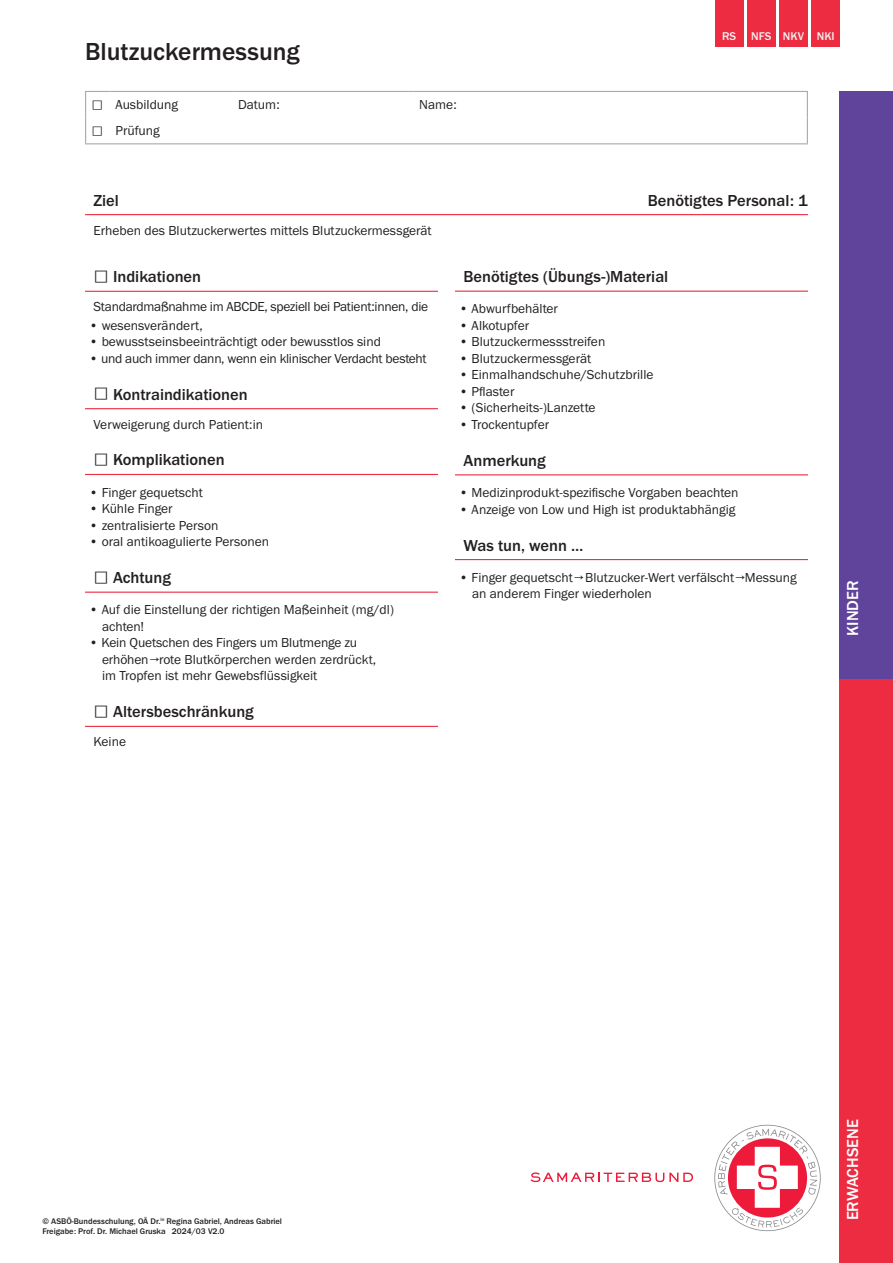
<style>
.page{position:relative;width:893px;height:1263px;background:#fff}
.page>*{position:absolute;margin:0;border:0;box-sizing:border-box;transform-origin:0 0}
.t1{font:500 25.5px "Franklin Gothic URW";color:#231f20}
.t2{font:500 16.5px "Franklin Gothic URW";color:#231f20}
.t3{font:500 16.5px "Franklin Gothic URW";color:#fff}
.t4{font:13.5px/16.5px "Franklin Gothic URW Boo";color:#231f20}
.t5{font:13.5px "Franklin Gothic URW Boo";letter-spacing:-.02em;color:#231f20}
.t6{font:500 11.7px "Franklin Gothic URW";color:#f0f1f0}
.t7{font:500 8.55px/10.2px "Franklin Gothic URW";color:#231f20}
.s1{font-family:"Microsoft Sans Serif";font-size:19.5px}
.s2{font-family:"Microsoft Sans Serif";font-weight:400;font-size:25.5px}
</style>
<div class="page">
<hr style="left:110px;top:91px;width:122px;height:1px;background:#a7abab">
<hr style="left:232px;top:91px;width:181px;height:1px;background:#a7abab">
<hr style="left:413px;top:91px;width:395px;height:1px;background:#a7abab">
<svg style="left:807px;top:92px;width:1px;height:51px"></svg>
<svg style="left:85px;top:91px;width:25px;height:53px"></svg>
<hr style="left:110px;top:143px;width:122px;height:1px;background:#a7abab">
<hr style="left:232px;top:143px;width:181px;height:1px;background:#a7abab">
<hr style="left:413px;top:143px;width:395px;height:1px;background:#a7abab">
<svg style="left:714px;top:1125px;width:107px;height:106px"></svg>
<svg style="left:530px;top:1172px;width:163px;height:10px"></svg>
<div style="left:840px;top:678px;width:53px;height:585px;background:#ed2c42"></div>
<div style="left:840px;top:91px;width:53px;height:587px;background:#60439b"></div>
<div style="left:779px;top:0;width:29px;height:47px;background:#ed2c42"></div>
<div style="left:715px;top:0;width:28px;height:47px;background:#ed2c42"></div>
<div style="left:811px;top:0;width:29px;height:47px;background:#ed2c42"></div>
<div style="left:747px;top:0;width:28px;height:47px;background:#ed2c42"></div>
<hr style="left:455px;top:291px;width:353px;height:1px;background:#ed2c42">
<hr style="left:455px;top:474px;width:353px;height:1px;background:#ed2c42">
<hr style="left:455px;top:559px;width:353px;height:1px;background:#ed2c42">
<hr style="left:85px;top:291px;width:353px;height:1px;background:#ed2c42">
<hr style="left:85px;top:408px;width:353px;height:1px;background:#ed2c42">
<hr style="left:85px;top:474px;width:353px;height:1px;background:#ed2c42">
<hr style="left:85px;top:592px;width:353px;height:1px;background:#ed2c42">
<hr style="left:85px;top:726px;width:353px;height:1px;background:#ed2c42">
<hr style="left:85px;top:214px;width:723px;height:1px;background:#ed2c42">
<h1 class="t1" style="left:85px;top:35px;width:216px">Blutzuckermessung</h1>
<p class="t4" style="left:92px;top:96px;width:88px"><span class="s1">□</span> Ausbildung</p>
<p class="t4" style="left:238px;top:96px;width:43px">Datum:</p>
<p class="t4" style="left:419px;top:96px;width:39px">Name:</p>
<p class="t4" style="left:92px;top:122px;width:70px"><span class="s1">□</span> Prüfung</p>
<p class="t6" style="left:722px;top:29px;width:16px">RS</p>
<p class="t6" style="left:751px;top:29px;width:85px">NFS NKV NKI</p>
<p class="t2" style="left:94px;top:190px;width:27px">Ziel</p>
<p class="t2" style="left:648px;top:190px;width:162px">Benötigtes Personal: 1</p>
<p class="t4" style="left:94px;top:221px;width:340px">Erheben des Blutzuckerwertes mittels Blutzuckermessgerät</p>
<p class="t2" style="left:94px;top:266px;width:109px"><span class="s2">□</span> Indikationen</p>
<p class="t5" style="left:94px;top:298px;width:336px">Standardmaßnahme im ABCDE, speziell bei Patient:innen, die</p>
<p class="t4" style="left:89px;top:317px;width:115px">• wesensverändert,</p>
<p class="t4" style="left:89px;top:333px;width:293px">• bewusstseinsbeeinträchtigt oder bewusstlos sind</p>
<p class="t5" style="left:89px;top:350px;width:339px">• und auch immer dann, wenn ein klinischer Verdacht besteht</p>
<p class="t2" style="left:94px;top:384px;width:156px"><span class="s2">□</span> Kontraindikationen</p>
<p class="t4" style="left:94px;top:416px;width:171px">Verweigerung durch Patient:in</p>
<p class="t2" style="left:94px;top:450px;width:133px"><span class="s2">□</span> Komplikationen</p>
<p class="t4" style="left:89px;top:484px;width:115px">• Finger gequetscht</p>
<p class="t4" style="left:89px;top:500px;width:85px">• Kühle Finger</p>
<p class="t4" style="left:89px;top:517px;width:131px">• zentralisierte Person</p>
<p class="t4" style="left:89px;top:533px;width:181px">• oral antikoagulierte Personen</p>
<p class="t2" style="left:94px;top:567px;width:79px"><span class="s2">□</span> Achtung</p>
<p class="t4" style="left:102px;top:601px;width:293px;text-indent:-13px">• Auf die Einstellung der richtigen Maßeinheit (mg/dl) achten!</p>
<p class="t4" style="left:102px;top:634px;width:276px;text-indent:-13px">• Kein Quetschen des Fingers um Blutmenge zu erhöhen→rote Blutkörperchen werden zerdrückt, im Tropfen ist mehr Gewebsflüssigkeit</p>
<p class="t2" style="left:94px;top:702px;width:162px"><span class="s2">□</span> Altersbeschränkung</p>
<p class="t4" style="left:94px;top:733px;width:34px">Keine</p>
<p class="t2" style="left:463px;top:266px;width:206px">Benötigtes (Übungs-)Material</p>
<p class="t4" style="left:459px;top:300px;width:100px">• Abwurfbehälter</p>
<p class="t4" style="left:459px;top:317px;width:71px">• Alkotupfer</p>
<p class="t4" style="left:459px;top:333px;width:148px">• Blutzuckermessstreifen</p>
<p class="t4" style="left:459px;top:350px;width:133px">• Blutzuckermessgerät</p>
<p class="t4" style="left:459px;top:366px;width:196px">• Einmalhandschuhe/Schutzbrille</p>
<p class="t4" style="left:459px;top:383px;width:57px">• Pflaster</p>
<p class="t4" style="left:459px;top:399px;width:138px">• (Sicherheits-)Lanzette</p>
<p class="t4" style="left:459px;top:416px;width:91px">• Trockentupfer</p>
<p class="t2" style="left:463px;top:450px;width:84px">Anmerkung</p>
<p class="t4" style="left:459px;top:484px;width:281px">• Medizinprodukt-spezifische Vorgaben beachten</p>
<p class="t4" style="left:459px;top:501px;width:278px">• Anzeige von Low und High ist produktabhängig</p>
<p class="t2" style="left:463px;top:535px;width:121px">Was tun, wenn …</p>
<p class="t4" style="left:472px;top:569px;width:326px;text-indent:-13px">• Finger gequetscht→Blutzucker-Wert verfälscht→Messung an anderem Finger wiederholen</p>
<p class="t3" style="left:842px;top:636px;width:57px;rotate:-90deg">KINDER</p>
<p class="t7" style="left:43px;top:1215px;width:241px">© ASBÖ-Bundesschulung, OÄ Dr.<sup>in</sup> Regina Gabriel, Andreas Gabriel<br>Freigabe: Prof. Dr. Michael Gruska 2024/03 V2.0</p>
<p class="t3" style="left:842px;top:1220px;width:102px;rotate:-90deg">ERWACHSENE</p>
</div>
